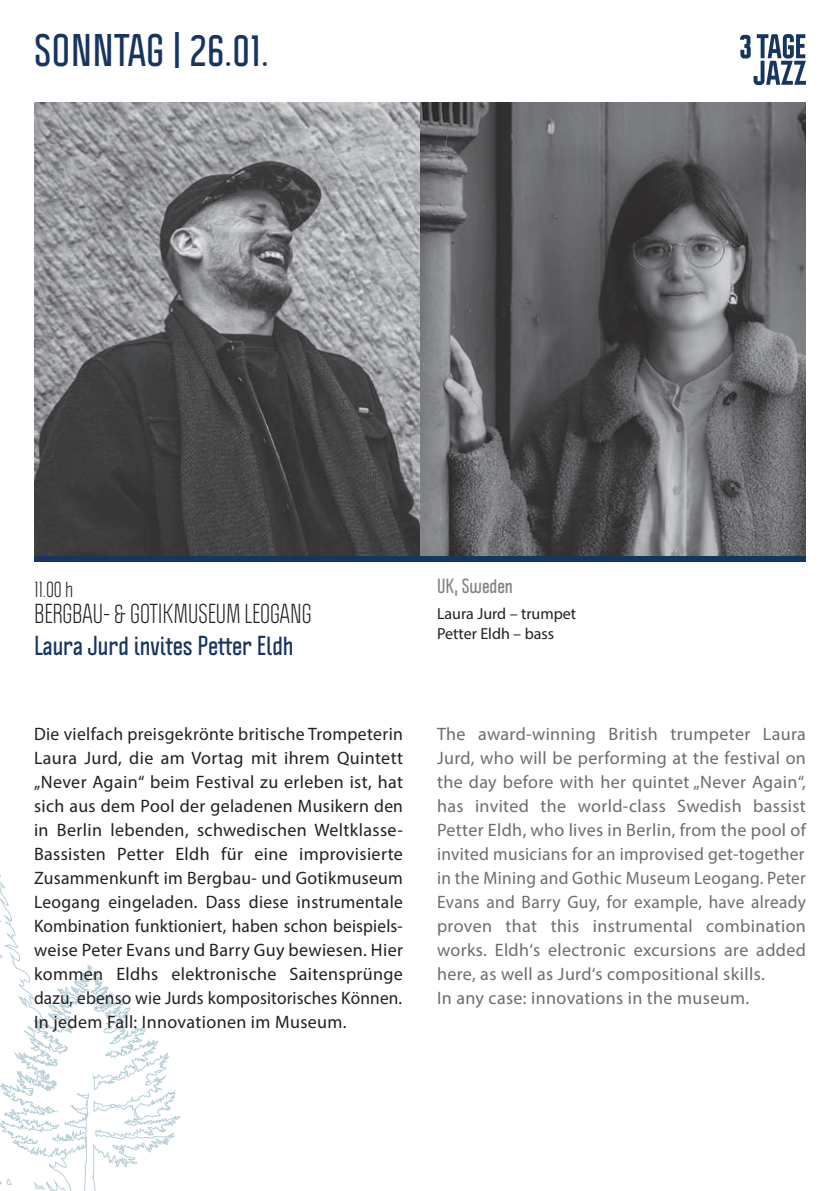
<style>
.page{position:relative;width:840px;height:1191px;background:#fff}
.page>*{position:absolute;margin:0;border:0;box-sizing:border-box;transform-origin:0 0}
.t1{font:700 condensed 40px "Politica";color:#163561}
.t2{font:24px "Politica";color:#231f20}
.t3{font:700 condensed 24px "Politica";color:#163561}
.t4{font:20px "Politica";color:#231f20}
.t5{font:18px/24px "Myriad Pro";letter-spacing:.02em;color:#231f20;text-align:justify}
.t6{font:18px/24px "Myriad Pro";letter-spacing:.02em;color:#6c6d70}
.t7{font:700 condensed 18px "Politica";color:#808285}
.t8{font:16px/20px "Myriad Pro";color:#231f20}
</style>
<div class="page">
<svg style="left:0;top:874px;width:20px;height:90px"></svg>
<svg style="left:0;top:964px;width:181px;height:227px"></svg>
<img style="left:34px;top:102px;width:771px;height:454px">
<div style="left:34px;top:556px;width:771px;height:5px;background:#163561"></div>
<svg style="left:740px;top:34px;width:65px;height:51px"></svg>
<h1 class="t1" style="left:34px;top:20px;width:236px">SONNTAG | 26.01.</h1>
<p class="t4" style="left:34px;top:576px;width:41px">11.00 h</p>
<h2 class="t2" style="left:34px;top:598px;width:279px">BERGBAU- &amp; GOTIKMUSEUM LEOGANG</h2>
<h2 class="t3" style="left:34px;top:627px;width:261px">Laura Jurd invites Petter Eldh</h2>
<p class="t7" style="left:437px;top:572px;width:77px">UK, Sweden</p>
<p class="t8" style="left:437px;top:603px;width:141px">Laura Jurd – trumpet<br>Petter Eldh – bass</p>
<p class="t5" style="left:34px;top:721px;width:370px">Die vielfach preisgekrönte britische Trompeterin Laura Jurd, die am Vortag mit ihrem Quintett „Never Again“ beim Festival zu erleben ist, hat sich aus dem Pool der geladenen Musikern den in Berlin lebenden, schwedischen Weltklasse-Bassisten Petter Eldh für eine improvisierte Zusammenkunft im Bergbau- und Gotikmuseum Leogang eingeladen. Dass diese instrumentale Kombination funktioniert, haben schon beispiels&shy;weise Peter Evans und Barry Guy bewiesen. Hier kommen Eldhs elektronische Saitensprünge dazu, ebenso wie Jurds kompositorisches Können.<br>In jedem Fall: Innovationen im Museum.</p>
<p class="t6" style="left:437px;top:721px;width:370px">The award-winning British trumpeter Laura Jurd, who will be performing at the festival on the day before with her quintet „Never Again“, has invited the world-class Swedish bassist Petter Eldh, who lives in Berlin, from the pool of invited musicians for an improvised get-together in the Mining and Gothic Museum Leogang. Peter Evans and Barry Guy, for example, have already proven that this instrumental combination works. Eldh‘s electronic excursions are added here, as well as Jurd‘s compositional skills.<br>In any case: innovations in the museum.</p>
</div>
